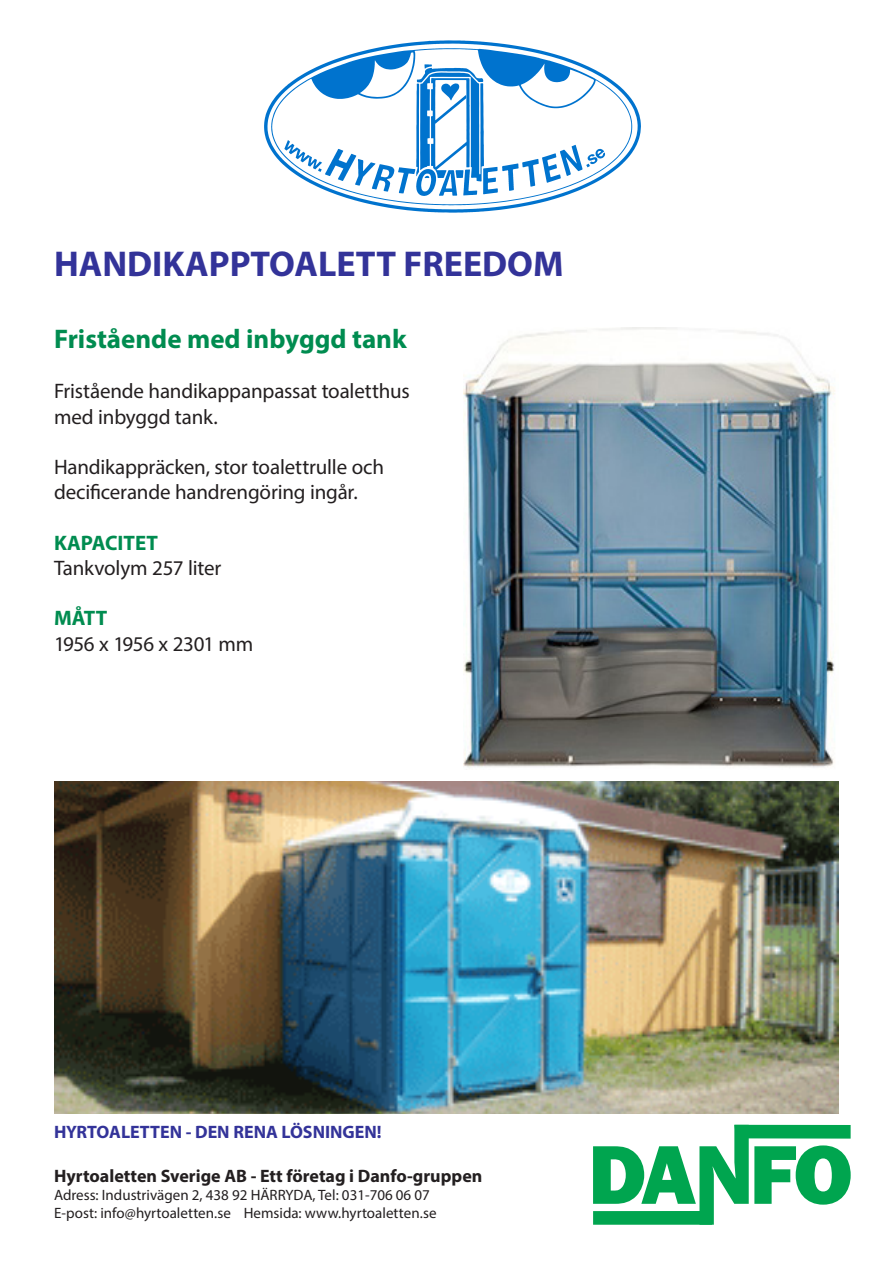
<style>
.page{position:relative;width:893px;height:1263px;background:#fff}
.page>*{position:absolute;margin:0;border:0;box-sizing:border-box;transform-origin:0 0}
.t1{font:700 36px "Myriad Pro";color:#339}
.t2{font:700 27px "Myriad Pro";color:#008c50}
.t3{font:21px/25.2px "Myriad Pro";letter-spacing:-.01em;color:#231f20}
.t4{font:700 21px "Myriad Pro";color:#008c50}
.t5{font:700 18px "Myriad Pro";color:#231f20}
.t6{font:700 18px "Myriad Pro";color:#339}
.t7{font:15px "Myriad Pro";color:#231f20}
</style>
<div class="page">
<svg style="left:264px;top:40px;width:377px;height:173px"></svg>
<svg style="left:271px;top:48px;width:361px;height:157px"></svg>
<svg style="left:284px;top:64px;width:321px;height:132px"></svg>
<svg style="left:593px;top:1125px;width:258px;height:100px"></svg>
<img style="left:463px;top:327px;width:372px;height:441px">
<img style="left:55px;top:781px;width:783px;height:332px">
<p class="t1" style="left:54px;top:240px;width:511px">HANDIKAPPTOALETT FREEDOM</p>
<p class="t2" style="left:54px;top:321px;width:354px">Fristående med inbyggd tank</p>
<p class="t3" style="left:54px;top:378px;width:357px">Fristående handikappanpassat toaletthus med inbyggd tank.</p>
<p class="t3" style="left:54px;top:454px;width:332px">Handikappräcken, stor toalettrulle och decificerande handrengöring ingår.</p>
<p class="t4" style="left:54px;top:529px;width:105px">KAPACITET</p>
<p class="t3" style="left:54px;top:555px;width:169px">Tankvolym 257 liter</p>
<p class="t4" style="left:54px;top:604px;width:55px">MÅTT</p>
<p class="t3" style="left:54px;top:630px;width:201px">1956 x 1956 x 2301 mm</p>
<p class="t6" style="left:54px;top:1120px;width:329px">HYRTOALETTEN - DEN RENA LÖSNINGEN!</p>
<p class="t5" style="left:54px;top:1164px;width:430px">Hyrtoaletten Sverige AB - Ett företag i Danfo-gruppen</p>
<p class="t7" style="left:54px;top:1185px;width:377px">Adress: Industrivägen 2, 438 92 HÄRRYDA, Tel: 031-706 06 07</p>
<p class="t7" style="left:54px;top:1203px;width:384px">E-post: info@hyrtoaletten.se Hemsida: www.hyrtoaletten.se</p>
</div>
